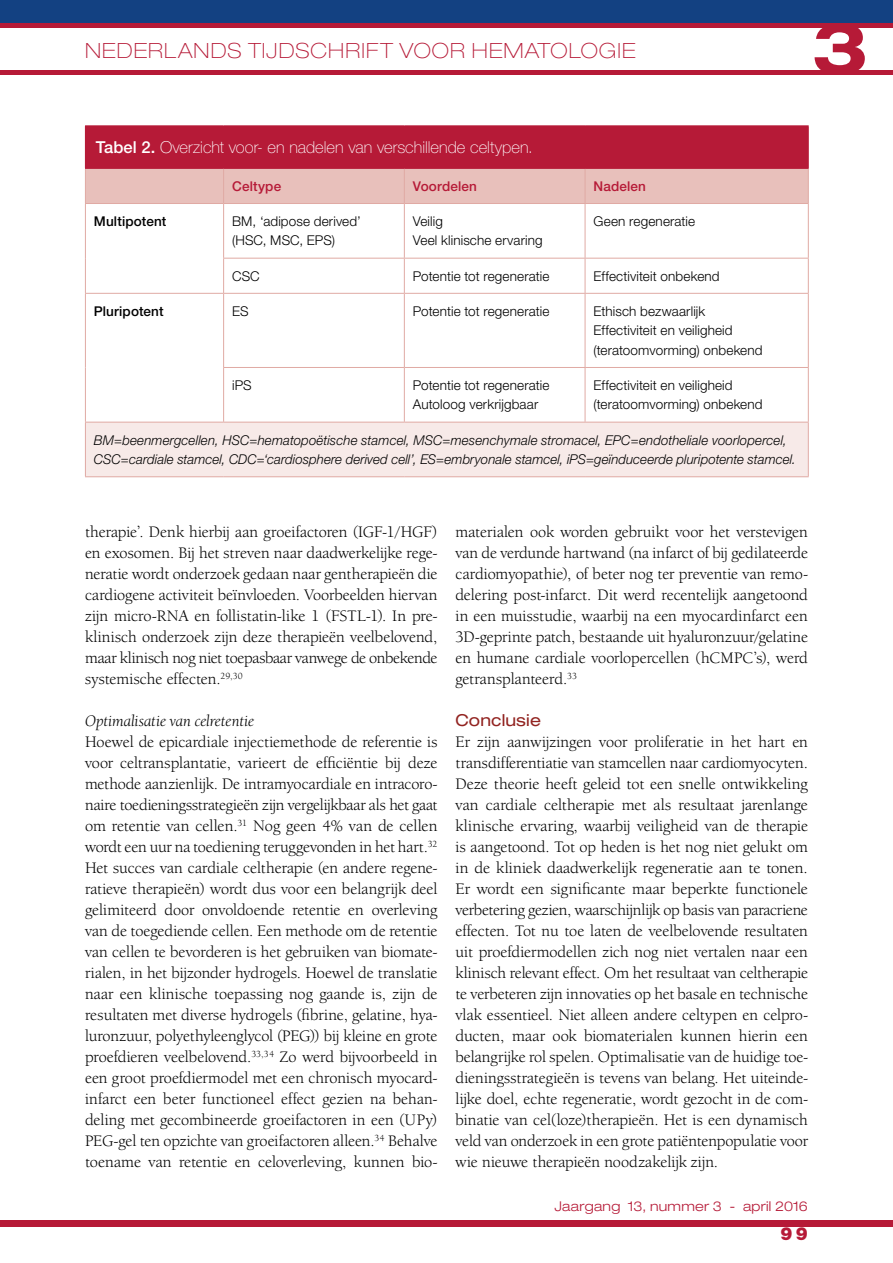
<style>
.page{position:relative;width:893px;height:1263px;background:#fff}
.page>*{position:absolute;margin:0;border:0;box-sizing:border-box;transform-origin:0 0}
.t1{font:700 expanded 69px "Helvetica Neue LT Std";color:#b61a37}
.t2{font:100 expanded 21px "Helvetica Neue LT Std";letter-spacing:.055em;color:#b61a37}
.t3{font:900 18px "Helvetica Neue LT Std";color:#b61a37}
.t4{font:16.5px/21px "Berkeley Oldstyle IT Cby BT";color:#000;text-align:justify}
.t5{font:100 16.5px "Helvetica Neue LT Std";color:#fff}
.t6{font:italic 16.5px "Berkeley Oldstyle IT Cby BT";color:#000}
.t7{font:expanded 16.5px "Helvetica Neue LT Std";letter-spacing:.005em;color:#922421}
.t8{font:300 13.5px/19.5px "Helvetica Neue LT Std";letter-spacing:.01em;color:#000}
.t9{font:italic 300 13.5px/19.5px "Helvetica Neue LT Std";letter-spacing:.005em;color:#000}
.t10{font:300 expanded 13.5px "Helvetica Neue LT Std";letter-spacing:.02em;color:#b61a37}
.t11{font:500 13.5px "Helvetica Neue LT Std";letter-spacing:.015em;color:#b61a37}
.t12{font:500 13.5px "Helvetica Neue LT Std";letter-spacing:.01em;color:#000}
.s1{font-weight:500}
</style>
<div class="page">
<div style="left:0;top:0;width:893px;height:23px;background:#134182"></div>
<div style="left:0;top:1220px;width:893px;height:7px;background:#b61a37"></div>
<hr style="left:0;top:70px;width:893px;height:4px;background:#b61a37">
<div style="left:0;top:23px;width:893px;height:5px;background:#b61a37"></div>
<div style="left:85px;top:126px;width:723px;height:42px;background:#b61a37"></div>
<div style="left:86px;top:169px;width:722px;height:34px;background:#e8c0bb"></div>
<div style="left:85px;top:422px;width:723px;height:55px;background:#f7eae8"></div>
<hr style="left:85px;top:169px;width:1px;height:34px;background:#e0aaa4">
<hr style="left:223px;top:169px;width:1px;height:34px;background:#e0aaa4">
<hr style="left:404px;top:169px;width:1px;height:34px;background:#e0aaa4">
<hr style="left:585px;top:169px;width:1px;height:34px;background:#e0aaa4">
<hr style="left:808px;top:169px;width:1px;height:34px;background:#e0aaa4">
<hr style="left:85px;top:204px;width:1px;height:54px;background:#e0aaa4">
<hr style="left:223px;top:204px;width:1px;height:54px;background:#e0aaa4">
<hr style="left:404px;top:204px;width:1px;height:54px;background:#e0aaa4">
<hr style="left:585px;top:204px;width:1px;height:54px;background:#e0aaa4">
<hr style="left:808px;top:204px;width:1px;height:54px;background:#e0aaa4">
<hr style="left:85px;top:258px;width:1px;height:35px;background:#e0aaa4">
<hr style="left:223px;top:259px;width:1px;height:34px;background:#e0aaa4">
<hr style="left:404px;top:259px;width:1px;height:34px;background:#e0aaa4">
<hr style="left:585px;top:259px;width:1px;height:34px;background:#e0aaa4">
<hr style="left:808px;top:259px;width:1px;height:34px;background:#e0aaa4">
<hr style="left:85px;top:294px;width:1px;height:73px;background:#e0aaa4">
<hr style="left:223px;top:294px;width:1px;height:73px;background:#e0aaa4">
<hr style="left:404px;top:294px;width:1px;height:73px;background:#e0aaa4">
<hr style="left:585px;top:294px;width:1px;height:73px;background:#e0aaa4">
<hr style="left:808px;top:294px;width:1px;height:73px;background:#e0aaa4">
<hr style="left:85px;top:367px;width:1px;height:55px;background:#e0aaa4">
<hr style="left:223px;top:368px;width:1px;height:54px;background:#e0aaa4">
<hr style="left:404px;top:368px;width:1px;height:54px;background:#e0aaa4">
<hr style="left:585px;top:368px;width:1px;height:54px;background:#e0aaa4">
<hr style="left:808px;top:368px;width:1px;height:54px;background:#e0aaa4">
<hr style="left:85px;top:422px;width:1px;height:54px;background:#e0aaa4">
<hr style="left:808px;top:422px;width:1px;height:54px;background:#e0aaa4">
<hr style="left:85px;top:203px;width:139px;height:1px;background:#e0aaa4">
<hr style="left:224px;top:203px;width:180px;height:1px;background:#e0aaa4">
<hr style="left:404px;top:203px;width:181px;height:1px;background:#e0aaa4">
<hr style="left:585px;top:203px;width:224px;height:1px;background:#e0aaa4">
<hr style="left:223px;top:258px;width:181px;height:1px;background:#e0aaa4">
<hr style="left:404px;top:258px;width:181px;height:1px;background:#e0aaa4">
<hr style="left:585px;top:258px;width:224px;height:1px;background:#e0aaa4">
<hr style="left:85px;top:293px;width:139px;height:1px;background:#e0aaa4">
<hr style="left:224px;top:293px;width:180px;height:1px;background:#e0aaa4">
<hr style="left:404px;top:293px;width:181px;height:1px;background:#e0aaa4">
<hr style="left:585px;top:293px;width:224px;height:1px;background:#e0aaa4">
<hr style="left:223px;top:367px;width:181px;height:1px;background:#e0aaa4">
<hr style="left:404px;top:367px;width:181px;height:1px;background:#e0aaa4">
<hr style="left:585px;top:367px;width:224px;height:1px;background:#e0aaa4">
<hr style="left:85px;top:422px;width:139px;height:1px;background:#e0aaa4">
<hr style="left:224px;top:422px;width:180px;height:1px;background:#e0aaa4">
<hr style="left:404px;top:422px;width:181px;height:1px;background:#e0aaa4">
<hr style="left:585px;top:422px;width:224px;height:1px;background:#e0aaa4">
<hr style="left:85px;top:476px;width:139px;height:1px;background:#e0aaa4">
<hr style="left:224px;top:476px;width:180px;height:1px;background:#e0aaa4">
<hr style="left:404px;top:476px;width:181px;height:1px;background:#e0aaa4">
<hr style="left:585px;top:476px;width:224px;height:1px;background:#e0aaa4">
<hr style="left:85px;top:125px;width:139px;height:1px;background:#b61a37">
<hr style="left:224px;top:125px;width:180px;height:1px;background:#b61a37">
<hr style="left:404px;top:125px;width:181px;height:1px;background:#b61a37">
<hr style="left:585px;top:125px;width:224px;height:1px;background:#b61a37">
<hr style="left:808px;top:126px;width:1px;height:42px;background:#b61a37">
<hr style="left:85px;top:168px;width:139px;height:1px;background:#b61a37">
<hr style="left:224px;top:168px;width:180px;height:1px;background:#b61a37">
<hr style="left:404px;top:168px;width:181px;height:1px;background:#b61a37">
<hr style="left:585px;top:168px;width:224px;height:1px;background:#b61a37">
<p class="t2" style="left:85px;top:38px;width:552px">NEDERLANDS TIJDSCHRIFT VOOR HEMATOLOGIE</p>
<h1 class="t1" style="left:812px;top:5px;width:58px">3</h1>
<p class="t5" style="left:96px;top:138px;width:439px"><span class="s1">Tabel 2.</span> Overzicht voor- en nadelen van verschillende celtypen.</p>
<p class="t11" style="left:232px;top:178px;width:51px">Celtype</p>
<p class="t11" style="left:413px;top:178px;width:66px">Voordelen</p>
<p class="t11" style="left:594px;top:178px;width:54px">Nadelen</p>
<p class="t12" style="left:94px;top:213px;width:74px">Multipotent</p>
<p class="t8" style="left:232px;top:211px;width:130px">BM, ‘adipose derived’ (HSC, MSC, EPS)</p>
<p class="t8" style="left:413px;top:211px;width:131px">Veilig<br>Veel klinische ervaring</p>
<p class="t8" style="left:594px;top:211px;width:103px">Geen regeneratie</p>
<p class="t8" style="left:232px;top:266px;width:29px">CSC</p>
<p class="t8" style="left:413px;top:266px;width:138px">Potentie tot regeneratie</p>
<p class="t8" style="left:594px;top:266px;width:128px">Effectiviteit onbekend</p>
<p class="t12" style="left:94px;top:303px;width:71px">Pluripotent</p>
<p class="t8" style="left:232px;top:301px;width:18px">ES</p>
<p class="t8" style="left:413px;top:301px;width:138px">Potentie tot regeneratie</p>
<p class="t8" style="left:594px;top:301px;width:171px">Ethisch bezwaarlijk<br>Effectiviteit en veiligheid (teratoomvorming) onbekend</p>
<p class="t8" style="left:232px;top:375px;width:21px">iPS</p>
<p class="t8" style="left:413px;top:375px;width:138px">Potentie tot regeneratie<br>Autoloog verkrijgbaar</p>
<p class="t8" style="left:594px;top:375px;width:171px">Effectiviteit en veiligheid (teratoomvorming) onbekend</p>
<p class="t9" style="left:94px;top:430px;width:703px">BM=beenmergcellen, HSC=hematopoëtische stamcel, MSC=mesenchymale stromacel, EPC=endotheliale voorlopercel,<br>CSC=cardiale stamcel, CDC=‘cardiosphere derived cell’, ES=embryonale stamcel, iPS=geïnduceerde pluripotente stamcel.</p>
<p class="t4" style="left:85px;top:521px;width:354px">therapie’. Denk hierbij aan groeifactoren (IGF-1/HGF) en exosomen. Bij het streven naar daadwerkelijke rege&shy;neratie wordt onderzoek gedaan naar gentherapieën die cardiogene activiteit beïnvloeden. Voorbeelden hiervan zijn micro-RNA en follistatin-like 1 (FSTL-1). In pre&shy;klinisch onderzoek zijn deze therapieën veelbelovend, maar klinisch nog niet toepasbaar vanwege de onbekende systemische effecten.<sup>29,30</sup></p>
<p class="t6" style="left:85px;top:711px;width:171px">Optimalisatie van celretentie</p>
<p class="t4" style="left:85px;top:731px;width:354px">Hoewel de epicardiale injectiemethode de referentie is voor celtransplantatie, varieert de efficiëntie bij deze methode aanzienlijk. De intramyocardiale en intracoro&shy;naire toedieningsstrategieën zijn vergelijkbaar als het gaat om retentie van cellen.<sup>31</sup> Nog geen 4% van de cellen wordt een uur na toediening teruggevonden in het hart.<sup>32<br></sup>Het succes van cardiale celtherapie (en andere regene&shy;ratieve therapieën) wordt dus voor een belangrijk deel gelimiteerd door onvoldoende retentie en overleving van de toegediende cellen. Een methode om de retentie van cellen te bevorderen is het gebruiken van biomate&shy;rialen, in het bijzonder hydrogels. Hoewel de translatie naar een klinische toepassing nog gaande is, zijn de resultaten met diverse hydrogels (fibrine, gelatine, hya&shy;luronzuur, polyethyleenglycol (PEG)) bij kleine en grote proefdieren veelbelovend.<sup>33,34</sup> Zo werd bijvoorbeeld in een groot proefdiermodel met een chronisch myocard&shy;infarct een beter functioneel effect gezien na behan&shy;deling met gecombineerde groeifactoren in een (UPy)<br>PEG-gel ten opzichte van groeifactoren alleen.<sup>34</sup> Behalve toename van retentie en celoverleving, kunnen bio-</p>
<p class="t4" style="left:455px;top:521px;width:354px">materialen ook worden gebruikt voor het verstevigen van de verdunde hartwand (na infarct of bij gedilateerde cardiomyopathie), of beter nog ter preventie van remo&shy;delering post-infarct. Dit werd recentelijk aangetoond in een muisstudie, waarbij na een myocardinfarct een 3D-geprinte patch, bestaande uit hyaluronzuur/gelatine en humane cardiale voorlopercellen (hCMPC’s), werd getransplanteerd.<sup>33</sup></p>
<p class="t7" style="left:455px;top:710px;width:87px">Conclusie</p>
<p class="t4" style="left:455px;top:731px;width:354px">Er zijn aanwijzingen voor proliferatie in het hart en transdifferentiatie van stamcellen naar cardiomyocyten.<br>Deze theorie heeft geleid tot een snelle ontwikkeling van cardiale celtherapie met als resultaat jarenlange klinische ervaring, waarbij veiligheid van de therapie is aangetoond. Tot op heden is het nog niet gelukt om in de kliniek daadwerkelijk regeneratie aan te tonen.<br>Er wordt een significante maar beperkte functionele verbetering gezien, waarschijnlijk op basis van paracriene effecten. Tot nu toe laten de veelbelovende resultaten uit proefdiermodellen zich nog niet vertalen naar een klinisch relevant effect. Om het resultaat van celtherapie te verbeteren zijn innovaties op het basale en technische vlak essentieel. Niet alleen andere celtypen en celpro&shy;ducten, maar ook biomaterialen kunnen hierin een belangrijke rol spelen. Optimalisatie van de huidige toe&shy;dieningsstrategieën is tevens van belang. Het uiteinde&shy;lijke doel, echte regeneratie, wordt gezocht in de com&shy;binatie van cel(loze)therapieën. Het is een dynamisch veld van onderzoek in een grote patiëntenpopulatie voor wie nieuwe therapieën noodzakelijk zijn.</p>
<p class="t10" style="left:555px;top:1198px;width:255px">Jaargang 13, nummer 3 - april 2016</p>
<p class="t3" style="left:781px;top:1222px;width:29px">99</p>
</div>
